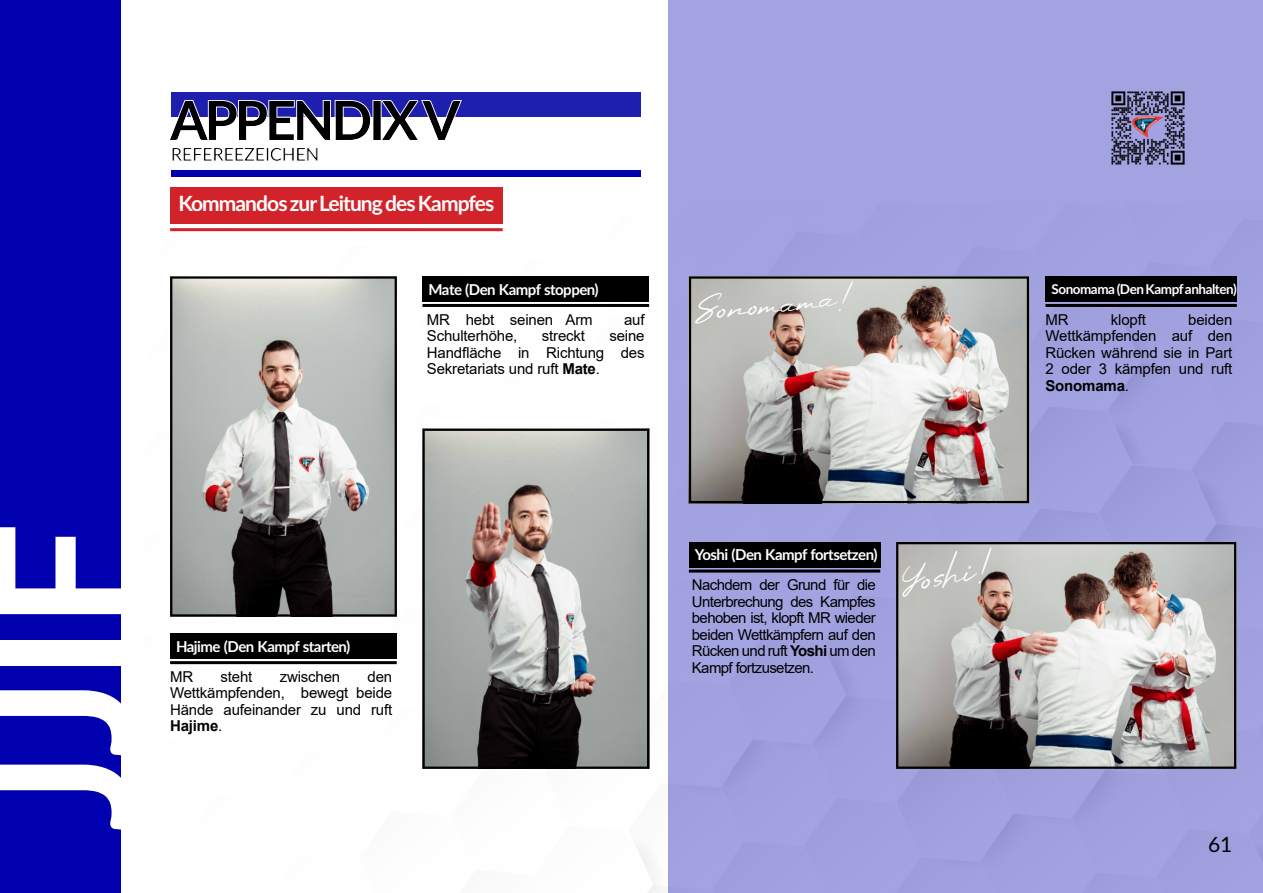
<style>
.page{position:relative;width:1263px;height:893px;background:#fff}
.page>*{position:absolute;margin:0;border:0;box-sizing:border-box;transform-origin:0 0}
.t1{font:700 187.5px "Lato";color:#fff}
.t2{font:700 54px "Lato";letter-spacing:-.06em;color:#000}
.t3{font:34.5px "High Summit";color:#fff}
.t4{font:33px "High Summit";color:#fff}
.t5{font:700 21px "Lato";letter-spacing:-.045em;color:#fff}
.t6{font:21px "Lato";color:#000}
.t7{font:18px "Lato";letter-spacing:-.01em;color:#000}
.t8{font:15px/16.5px "Arial";letter-spacing:-.01em;color:#000;text-align:justify}
.t9{font:700 15px "Lato";letter-spacing:-.035em;color:#fff}
.t10{font:700 13.5px "Lato";letter-spacing:-.035em;color:#fff}
.s1{font-size:30px}
.s2{font-weight:700}
</style>
<div class="page">
<img style="left:120px;top:0;width:1143px;height:893px">
<div style="left:0;top:0;width:120px;height:893px;background:#0100af"></div>
<div style="left:171px;top:92px;width:470px;height:25px;background:#1e1eaf"></div>
<div style="left:171px;top:170px;width:470px;height:7px;background:#0000af"></div>
<svg style="left:170px;top:100px;width:292px;height:41px"></svg>
<svg style="left:172px;top:147px;width:147px;height:15px"></svg>
<hr style="left:170px;top:228px;width:333px;height:3px;background:#d2232a">
<div style="left:170px;top:187px;width:333px;height:37px;background:#d2232a"></div>
<hr style="left:170px;top:661px;width:227px;height:3px;background:#000">
<div style="left:170px;top:634px;width:227px;height:25px;background:#000"></div>
<hr style="left:422px;top:304px;width:227px;height:3px;background:#000">
<div style="left:422px;top:276px;width:227px;height:25px;background:#000"></div>
<hr style="left:1045px;top:304px;width:192px;height:3px;background:#000">
<div style="left:1045px;top:276px;width:192px;height:25px;background:#000"></div>
<hr style="left:689px;top:570px;width:191px;height:3px;background:#000">
<div style="left:689px;top:542px;width:191px;height:25px;background:#000"></div>
<svg style="left:689px;top:276px;width:340px;height:227px;background:#a9a4a1"></svg>
<svg style="left:896px;top:542px;width:340px;height:227px;background:#a9a4a0"></svg>
<svg style="left:170px;top:276px;width:227px;height:341px;background:#a09f9d"></svg>
<svg style="left:422px;top:429px;width:227px;height:340px;background:#959492"></svg>
<img style="left:1106px;top:85px;width:85px;height:85px">
<h2 class="t2" style="left:170px;top:96px;width:292px">APPENDIXV</h2>
<p class="t7" style="left:171px;top:146px;width:150px">REFEREEZEICHEN</p>
<h3 class="t5" style="left:178px;top:194px;width:317px">KommandoszurLeitungdesKampfes</h3>
<h3 class="t4" style="left:692px;top:290px;width:160px;rotate:-6deg">Sonomama<span class="s1">!</span></h3>
<p class="t9" style="left:428px;top:282px;width:172px">Mate (Den Kampf stoppen)</p>
<p class="t10" style="left:1051px;top:283px;width:187px">Sonomama(DenKampfanhalten)</p>
<p class="t8" style="left:427px;top:312px;width:167px">MR hebt seinen Arm</p>
<p class="t8" style="left:624px;top:312px;width:22px">auf</p>
<p class="t8" style="left:427px;top:329px;width:92px">Schulterhöhe,</p>
<p class="t8" style="left:542px;top:329px;width:45px">streckt</p>
<p class="t8" style="left:1045px;top:312px;width:25px">MR</p>
<p class="t8" style="left:1111px;top:312px;width:36px">klopft</p>
<p class="t8" style="left:1045px;top:312px;width:188px;text-indent:143px">beiden Wettkämpfenden auf den Rücken während sie in Part 2 oder 3 kämpfen und ruft <span class="s2">Sonomama</span>.</p>
<p class="t8" style="left:427px;top:329px;width:219px;text-indent:182px">seine Handfläche in Richtung des Sekretariats und ruft <span class="s2">Mate</span>.</p>
<h1 class="t1" style="left:-20px;top:832px;width:312px;rotate:-90deg">JJIF</h1>
<p class="t9" style="left:176px;top:640px;width:176px">Hajime (Den Kampf starten)</p>
<p class="t8" style="left:170px;top:670px;width:224px;text-indent:197px">den Wettkämpfenden, bewegt beide Hände aufeinander zu und ruft <span class="s2">Hajime</span>.</p>
<p class="t8" style="left:170px;top:670px;width:25px">MR</p>
<p class="t8" style="left:221px;top:670px;width:33px">steht</p>
<p class="t8" style="left:280px;top:670px;width:62px">zwischen</p>
<p class="t9" style="left:695px;top:548px;width:184px">Yoshi (Den Kampf fortsetzen)</p>
<p class="t8" style="left:692px;top:578px;width:185px">Nachdem der Grund für die Unterbrechung des Kampfes behoben ist, klopft MR wieder beiden Wettkämpfern auf den Rücken und ruft <span class="s2">Yoshi</span> um den Kampf fortzusetzen.</p>
<h3 class="t3" style="left:896px;top:562px;width:95px;rotate:-12deg">Yoshi!</h3>
<h3 class="t6" style="left:1208px;top:836px;width:26px">61</h3>
</div>
